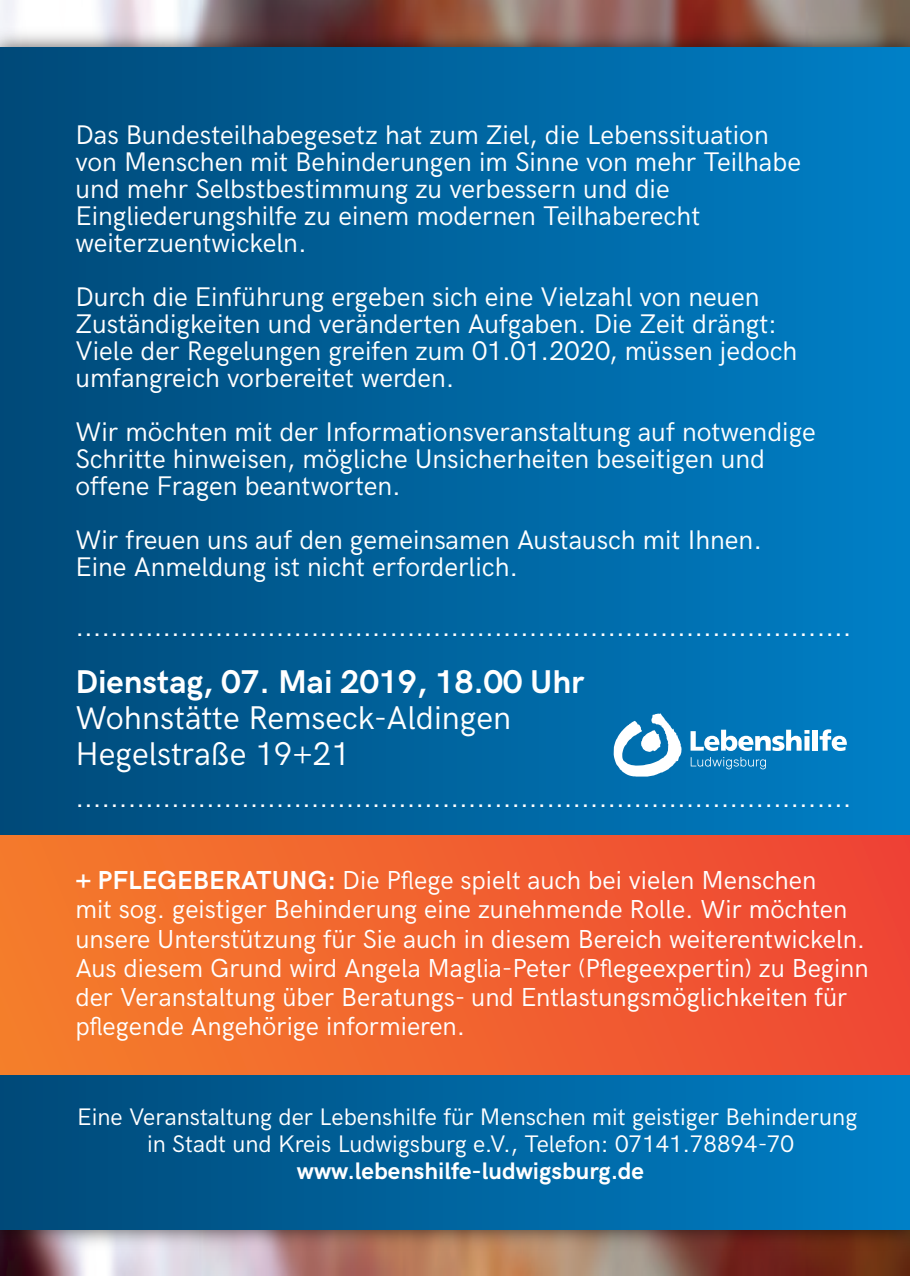
<style>
.page{position:relative;width:910px;height:1276px;background:#fff}
.page>*{position:absolute;margin:0;border:0;box-sizing:border-box;transform-origin:0 0}
.t1{font:33px/36px "HK Grotesk";color:#fff}
.t2{font:700 33px "HK Grotesk";color:#fff}
.t3{font:27px/27px "HK Grotesk";color:#fff}
.t4{font:26.1px/29.1px "HK Grotesk";color:#fff}
.t5{font:24px/27px "HK Grotesk";color:#fff;text-align:center}
.t6{font:700 24px "HK Grotesk";color:#fff}
.s1{font-weight:700}
</style>
<div class="page">
<img style="left:0;top:0;width:910px;height:21px">
<img style="left:0;top:1255px;width:910px;height:21px">
<img style="left:0;top:21px;width:910px;height:1234px">
<div style="left:0;top:47px;width:910px;height:1182px;background:linear-gradient(to right,#004978,#0080c7)"></div>
<div style="left:0;top:835px;width:910px;height:239px;background:linear-gradient(to right,#f47d2b,#ef4634)"></div>
<svg style="left:614px;top:713px;width:68px;height:63px"></svg>
<svg style="left:691px;top:729px;width:118px;height:22px"></svg>
<div style="left:804px;top:736px;width:5px;height:14px;background:#fff"></div>
<div style="left:813px;top:729px;width:5px;height:21px;background:#fff"></div>
<svg style="left:820px;top:729px;width:27px;height:22px"></svg>
<svg style="left:691px;top:757px;width:75px;height:12px"></svg>
<p class="t3" style="left:75px;top:119px;width:727px">Das Bundesteilhabegesetz hat zum Ziel, die Lebenssituation von Menschen mit Behinderungen im Sinne von mehr Teilhabe und mehr Selbstbestimmung zu verbessern und die Eingliederungshilfe zu einem modernen Teilhaberecht weiterzuentwickeln.</p>
<p class="t3" style="left:75px;top:281px;width:724px">Durch die Einführung ergeben sich eine Vielzahl von neuen Zuständigkeiten und veränderten Aufgaben. Die Zeit drängt:<br>Viele der Regelungen greifen zum 01.01.2020, müssen jedoch umfangreich vorbereitet werden.</p>
<p class="t3" style="left:75px;top:416px;width:742px">Wir möchten mit der Informationsveranstaltung auf notwendige<br>Schritte hinweisen, mögliche Unsicherheiten beseitigen und offene Fragen beantworten.</p>
<p class="t3" style="left:75px;top:524px;width:688px">Wir freuen uns auf den gemeinsamen Austausch mit Ihnen.<br>Eine Anmeldung ist nicht erforderlich.</p>
<p class="t3" style="left:75px;top:611px;width:778px">.........................................................................................</p>
<p class="t2" style="left:75px;top:656px;width:510px">Dienstag, 07. Mai 2019, 18.00 Uhr</p>
<p class="t1" style="left:75px;top:697px;width:437px">Wohnstätte Remseck-Aldingen<br>Hegelstraße 19+21</p>
<p class="t3" style="left:75px;top:782px;width:778px">.........................................................................................</p>
<p class="t4" style="left:75px;top:863px;width:795px"><span class="s1">+ PFLEGEBERATUNG:</span> Die Pflege spielt auch bei vielen Menschen<br>mit sog. geistiger Behinderung eine zunehmende Rolle. Wir möchten unsere Unterstützung für Sie auch in diesem Bereich weiterentwickeln.<br>Aus diesem Grund wird Angela Maglia-Peter (Pflegeexpertin) zu Beginn der Veranstaltung über Beratungs- und Entlastungsmöglichkeiten für pflegende Angehörige informieren.</p>
<p class="t5" style="left:77px;top:1101px;width:782px">Eine Veranstaltung der Lebenshilfe für Menschen mit geistiger Behinderung in Stadt und Kreis Ludwigsburg e.V., Telefon: 07141.78894-70</p>
<p class="t6" style="left:297px;top:1153px;width:349px">www.lebenshilfe-ludwigsburg.de</p>
</div>
